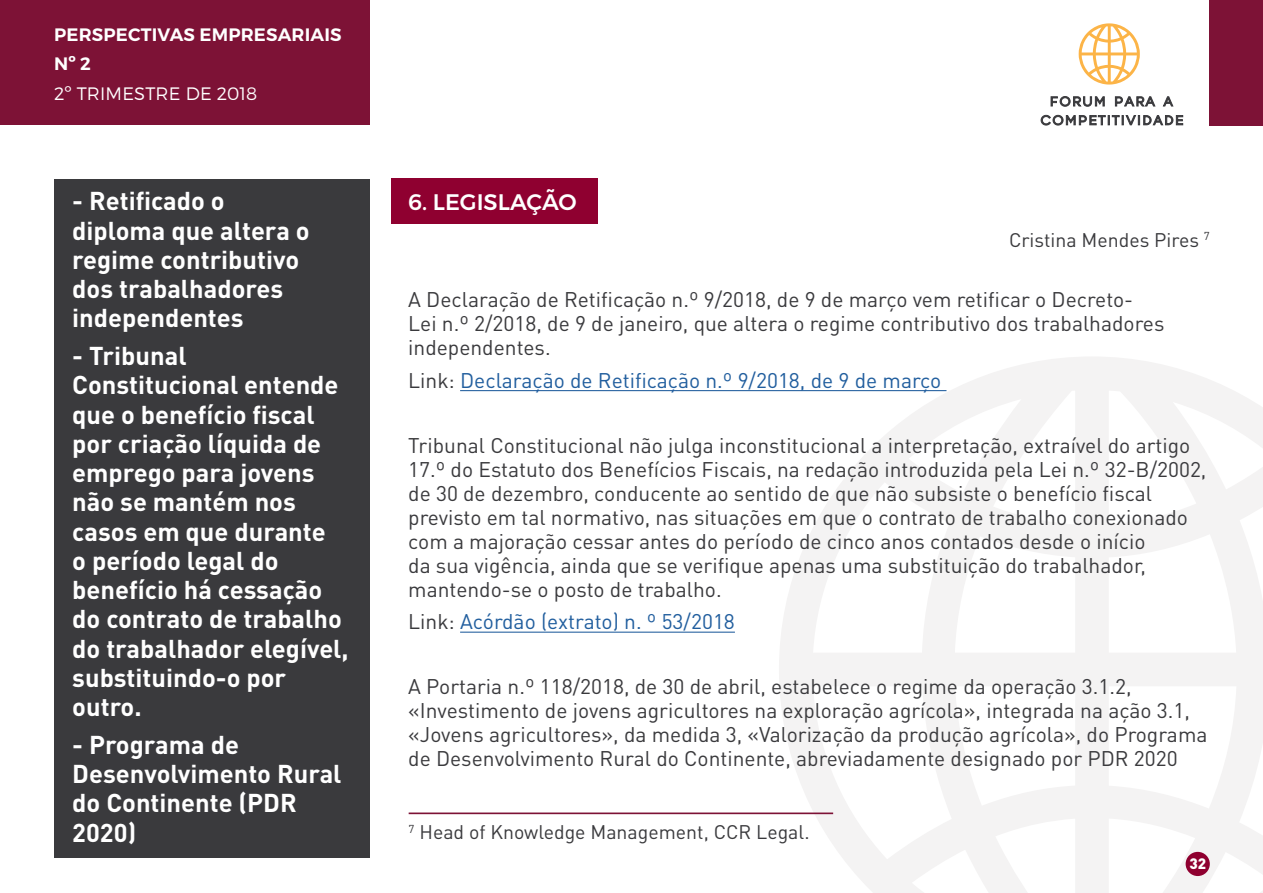
<style>
.page{position:relative;width:1263px;height:893px;background:#fff}
.page>*{position:absolute;margin:0;border:0;box-sizing:border-box;transform-origin:0 0}
.t1{font:700 25.5px/29.2px "DIN Pro";color:#fff}
.t2{font:500 22.5px "Montserrat";color:#fff}
.t3{font:21px/24px "DIN Pro";color:#3a3a3d}
.t4{font:21px "DIN Pro";color:#215e9e}
.t5{font:19.5px "DIN Pro";color:#3a3a3d}
.t6{font:600 18px/29.5px "Montserrat";letter-spacing:.01em;color:#fff}
.t7{font:300 18px "Montserrat";letter-spacing:.01em;color:#fff}
.t8{font:900 15px "DIN Pro";color:#fff}
.s1{color:#3a3a3d}
</style>
<div class="page">
<div style="left:54px;top:179px;width:316px;height:678px;background:#3a3a3d"></div>
<svg style="left:779px;top:357px;width:484px;height:536px"></svg>
<div style="left:0;top:0;width:370px;height:125px;background:#7d1236"></div>
<div style="left:1210px;top:0;width:53px;height:125px;background:#7d1236"></div>
<svg style="left:1079px;top:23px;width:61px;height:62px"></svg>
<svg style="left:1050px;top:96px;width:55px;height:11px"></svg>
<svg style="left:1115px;top:96px;width:41px;height:11px"></svg>
<svg style="left:1162px;top:96px;width:12px;height:11px"></svg>
<svg style="left:1040px;top:114px;width:143px;height:12px"></svg>
<div style="left:1185px;top:852px;width:25px;height:24px;background:#8f0030;border-radius:50%"></div>
<div style="left:391px;top:179px;width:206px;height:45px;background:#8f0030"></div>
<hr style="left:460px;top:390px;width:486px;height:1px;background:#215e9e">
<hr style="left:460px;top:632px;width:275px;height:1px;background:#215e9e">
<hr style="left:409px;top:812px;width:424px;height:2px;background:#7d1236">
<p class="t6" style="left:54px;top:20px;width:289px">PERSPECTIVAS EMPRESARIAIS<br>Nº 2</p>
<p class="t7" style="left:54px;top:82px;width:205px">2º TRIMESTRE DE 2018</p>
<p class="t1" style="left:72px;top:185px;width:239px">- Retificado o diploma que altera o regime contributivo dos trabalhadores independentes</p>
<p class="t1" style="left:72px;top:340px;width:278px">- Tribunal<br>Constitucional entende que o benefício fiscal por criação líquida de emprego para jovens não se mantém nos casos em que durante<br>o período legal do benefício há cessação do contrato de trabalho do trabalhador elegível, substituindo-o por outro.</p>
<p class="t1" style="left:72px;top:729px;width:271px">- Programa de<br>Desenvolvimento Rural do Continente (PDR<br>2020)</p>
<p class="t2" style="left:408px;top:188px;width:170px">6. LEGISLAÇÃO</p>
<p class="t5" style="left:1009px;top:226px;width:202px">Cristina Mendes Pires <sup>7</sup></p>
<p class="t3" style="left:408px;top:287px;width:758px">A Declaração de Retificação n.º 9/2018, de 9 de março vem retificar o Decreto-<br>Lei n.º 2/2018, de 9 de janeiro, que altera o regime contributivo dos trabalhadores independentes.</p>
<p class="t4" style="left:408px;top:366px;width:534px"><span class="s1">Link:</span> Declaração de Retificação n.º 9/2018, de 9 de março</p>
<p class="t3" style="left:408px;top:432px;width:800px">Tribunal Constitucional não julga inconstitucional a interpretação, extraível do artigo 17.º do Estatuto dos Benefícios Fiscais, na redação introduzida pela Lei n.º 32-B/2002, de 30 de dezembro, conducente ao sentido de que não subsiste o benefício fiscal previsto em tal normativo, nas situações em que o contrato de trabalho conexionado com a majoração cessar antes do período de cinco anos contados desde o início<br>da sua vigência, ainda que se verifique apenas uma substituição do trabalhador, mantendo-se o posto de trabalho.</p>
<p class="t4" style="left:408px;top:607px;width:328px"><span class="s1">Link:</span> Acórdão (extrato) n. º 53/2018</p>
<p class="t3" style="left:408px;top:674px;width:801px">A Portaria n.º 118/2018, de 30 de abril, estabelece o regime da operação 3.1.2, «Investimento de jovens agricultores na exploração agrícola», integrada na ação 3.1, «Jovens agricultores», da medida 3, «Valorização da produção agrícola», do Programa de Desenvolvimento Rural do Continente, abreviadamente designado por PDR 2020</p>
<p class="t5" style="left:409px;top:819px;width:402px"><sup>7</sup> Head of Knowledge Management, CCR Legal.</p>
<p class="t8" style="left:1189px;top:853px;width:18px">32</p>
</div>
